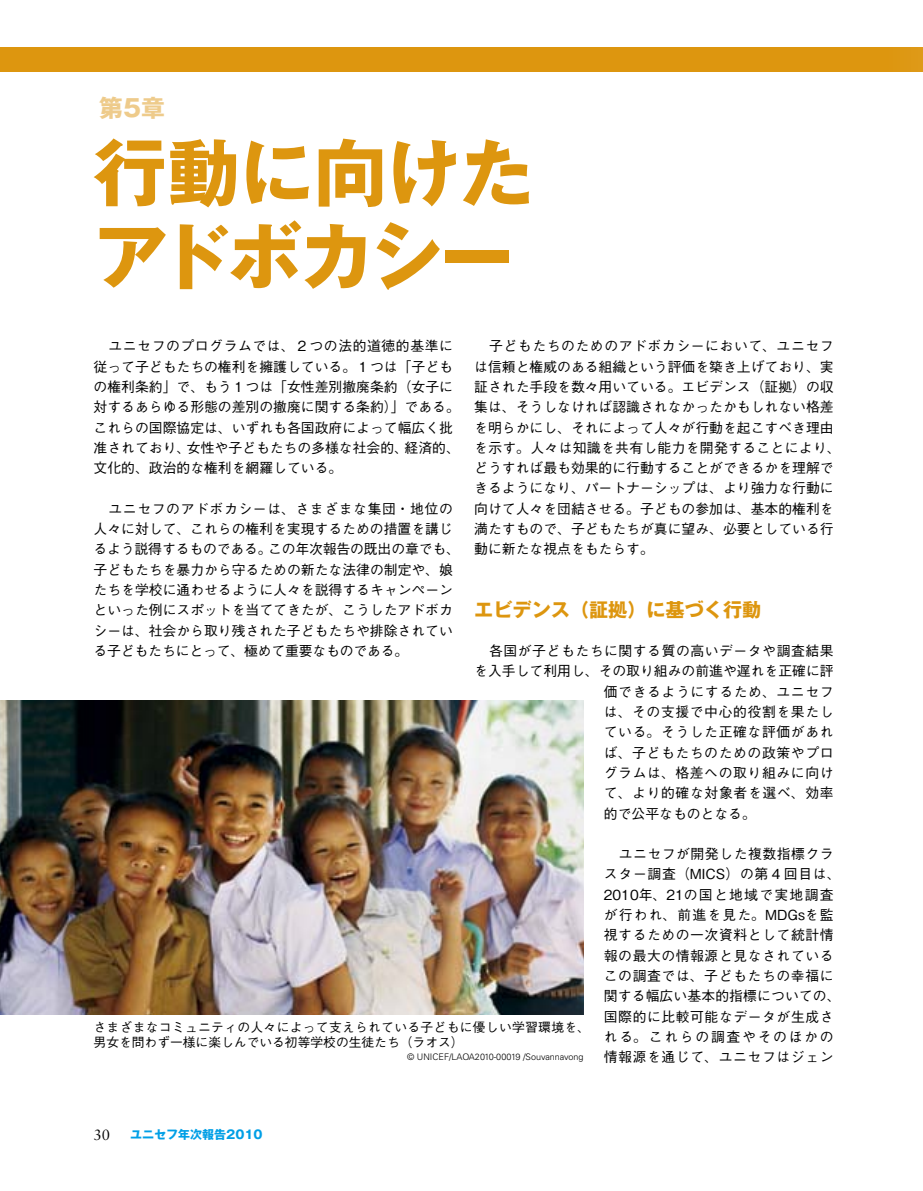
<style>
.page{position:relative;width:923px;height:1191px;background:#fff}
.page>*{position:absolute;margin:0;border:0;box-sizing:border-box;transform-origin:0 0}
.t1{font:700 73.35px/83.6px "Gothic MB101 Pro";letter-spacing:-.015em;color:#dd960f}
.t2{font:700 23.85px "Gothic MB101 Pro";color:#eecb8b}
.t3{font:700 19.2px "Gothic MB101 Pro";color:#dd960f}
.t4{font:14.85px "Sabon";color:#000}
.t5{font:500 13.8px/20.2px "Gothic BBB Pro";color:#000}
.t6{font:500 13.8px/20.2px "Gothic BBB Pro";letter-spacing:.04em;color:#000;text-align:center}
.t7{font:500 13.8px "Gothic BBB Pro";letter-spacing:.045em;color:#000}
.t8{font:500 13.8px "Gothic BBB Pro";letter-spacing:.05em;color:#000}
.t9{font:500 12.75px/14.9px "Gothic BBB Pro";letter-spacing:.025em;color:#000}
.t10{font:700 12px "Gothic MB101 Pro";color:#009fe6}
.t11{font:300 9px "Univers LT Std";color:#000}
</style>
<div class="page">
<img style="left:0;top:700px;width:583px;height:314px">
<div style="left:0;top:48px;width:923px;height:24px;background:#dd960f"></div>
<h2 class="t2" style="left:99px;top:88px;width:68px">第５章</h2>
<h1 class="t1" style="left:94px;top:122px;width:442px">行動に向けたアドボカシー</h1>
<p class="t5" style="left:94px;top:334px;width:368px;text-indent:15px">ユニセフのプログラムでは、２つの法的道徳的基準に従って子どもたちの権利を擁護している。１つは「子どもの権利条約」で、もう１つは「女性差別撤廃条約（女子に対するあらゆる形態の差別の撤廃に関する条約）」である。これらの国際協定は、いずれも各国政府によって幅広く批准されており、女性や子どもたちの多様な社会的、経済的、文化的、政治的な権利を網羅している。</p>
<p class="t5" style="left:94px;top:497px;width:368px;text-indent:15px">ユニセフのアドボカシーは、さまざまな集団・地位の人々に対して、これらの権利を実現するための措置を講じるよう説得するものである。この年次報告の既出の章でも、子どもたちを暴力から守るための新たな法律の制定や、娘たちを学校に通わせるように人々を説得するキャンペーンといった例にスポットを当ててきたが、こうしたアドボカシーは、社会から取り残された子どもたちや排除されている子どもたちにとって、極めて重要なものである。</p>
<p class="t5" style="left:474px;top:334px;width:368px;text-indent:15px">子どもたちのためのアドボカシーにおいて、ユニセフは信頼と権威のある組織という評価を築き上げており、実証された手段を数々用いている。エビデンス（証拠）の収集は、そうしなければ認識されなかったかもしれない格差を明らかにし、それによって人々が行動を起こすべき理由を示す。人々は知識を共有し能力を開発することにより、どうすれば最も効果的に行動することができるかを理解できるようになり、パートナーシップは、より強力な行動に向けて人々を団結させる。子どもの参加は、基本的権利を満たすもので、子どもたちが真に望み、必要としている行動に新たな視点をもたらす。</p>
<h3 class="t3" style="left:474px;top:594px;width:289px">エビデンス（証拠）に基づく行動</h3>
<p class="t6" style="left:489px;top:639px;width:346px">各国が子どもたちに関する質の高いデータや調査結果</p>
<p class="t5" style="left:474px;top:659px;width:361px">を入手して利用し、その取り組みの前進や遅れを正確に評</p>
<p class="t7" style="left:604px;top:680px;width:231px">価できるようにするため、ユニセフ</p>
<p class="t7" style="left:604px;top:700px;width:231px">は、その支援で中心的役割を果たし</p>
<p class="t7" style="left:604px;top:721px;width:231px">ている。そうした正確な評価があれ</p>
<p class="t7" style="left:604px;top:741px;width:231px">ば、子どもたちのための政策やプロ</p>
<p class="t7" style="left:604px;top:761px;width:231px">グラムは、格差への取り組みに向け</p>
<p class="t8" style="left:604px;top:782px;width:231px">て、より的確な対象者を選べ、効率</p>
<p class="t5" style="left:604px;top:801px;width:154px">的で公平なものとなる。</p>
<p class="t6" style="left:604px;top:842px;width:238px">ユニセフが開発した複数指標クラ<br>スター調査（MICS）の第４回目は、<br>2010年、21の国と地域で実地調査が行われ、前進を見た。MDGsを監視するための一次資料として統計情報の最大の情報源と見なされているこの調査では、子どもたちの幸福に関する幅広い基本的指標についての、国際的に比較可能なデータが生成される。これらの調査やそのほかの情報源を通じて、ユニセフはジェン</p>
<p class="t9" style="left:94px;top:1018px;width:498px">さまざまなコミュニティの人々によって支えられている子どもに優しい学習環境を、男女を問わず一様に楽しんでいる初等学校の生徒たち（ラオス）</p>
<p class="t11" style="left:407px;top:1051px;width:178px">© UNICEF/LAOA2010-00019 /Souvannavong</p>
<p class="t4" style="left:94px;top:1125px;width:18px">30</p>
<p class="t10" style="left:130px;top:1124px;width:134px">ユニセフ年次報告2010</p>
</div>
